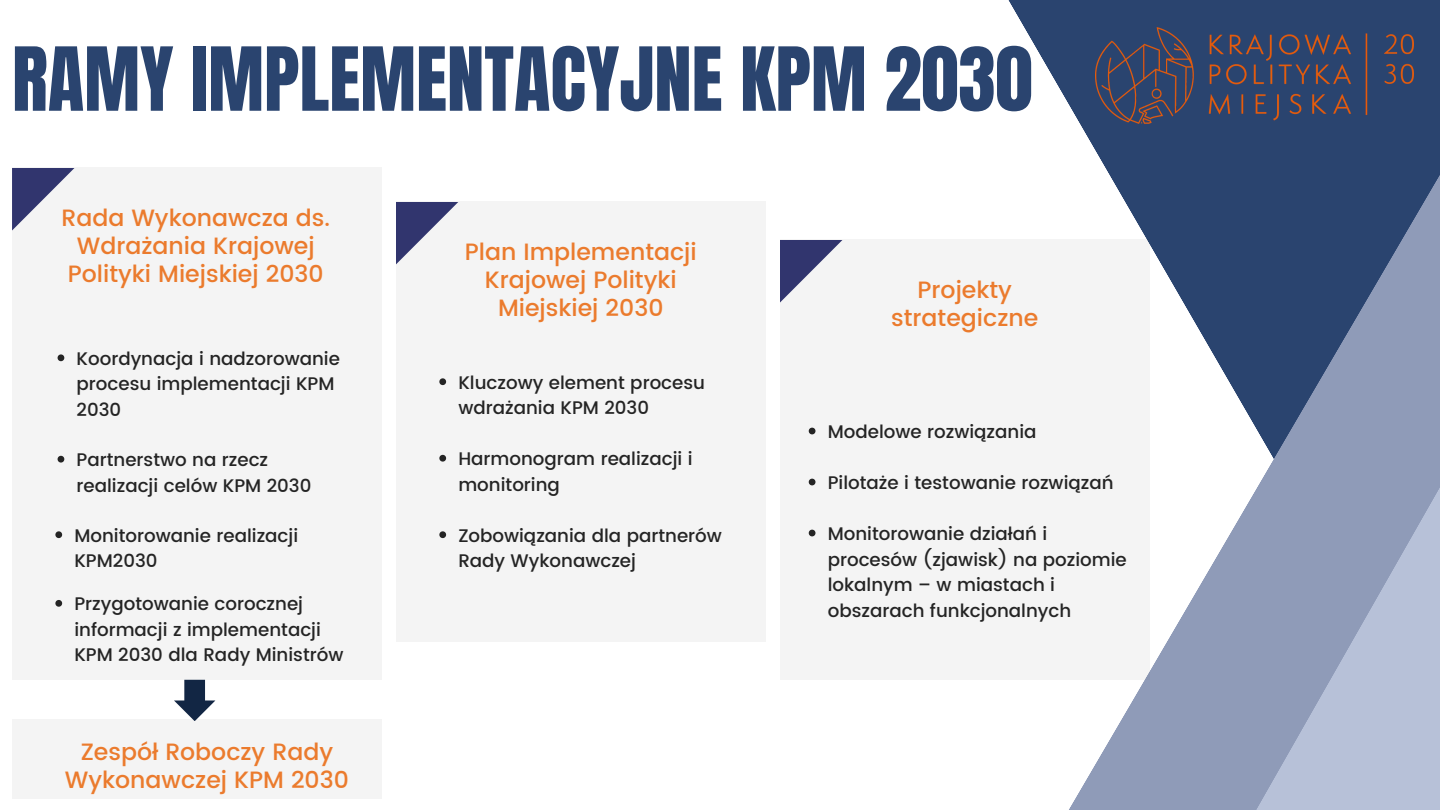
<style>
.page{position:relative;width:1440px;height:810px;background:#fff}
.page>*{position:absolute;margin:0;border:0;box-sizing:border-box;transform-origin:0 0}
.t1{font:75px "Anton";color:#2a446f}
.t2{font:500 23.6px/27.8px "Poppins";color:#eb7b2d;text-align:center}
.t3{font:500 18.2px/25.5px "Poppins";color:#242424}
</style>
<div class="page">
<div style="left:1008px;top:0;width:432px;height:49px;background:#2a446f"></div>
<svg style="left:965px;top:49px;width:475px;height:761px"></svg>
<svg style="left:1136px;top:230px;width:304px;height:580px;fill:#8f9bb8"></svg>
<div style="left:396px;top:202px;width:370px;height:440px;background:#f4f4f4"></div>
<svg style="left:396px;top:202px;width:62px;height:62px"></svg>
<div style="left:12px;top:168px;width:370px;height:512px;background:#f4f4f4"></div>
<svg style="left:12px;top:168px;width:63px;height:63px"></svg>
<div style="left:780px;top:240px;width:370px;height:440px;background:#f4f4f4"></div>
<svg style="left:780px;top:240px;width:63px;height:63px"></svg>
<img style="left:1095px;top:27px;width:318px;height:96px">
<div style="left:12px;top:719px;width:370px;height:79px;background:#f4f4f4"></div>
<svg style="left:174px;top:680px;width:41px;height:41px"></svg>
<svg style="left:439px;top:378px;width:7px;height:7px"></svg>
<svg style="left:439px;top:455px;width:7px;height:7px"></svg>
<svg style="left:439px;top:531px;width:7px;height:7px"></svg>
<svg style="left:58px;top:354px;width:6px;height:7px"></svg>
<svg style="left:809px;top:428px;width:6px;height:6px"></svg>
<svg style="left:809px;top:479px;width:6px;height:6px"></svg>
<svg style="left:809px;top:530px;width:6px;height:6px"></svg>
<svg style="left:58px;top:456px;width:6px;height:7px"></svg>
<svg style="left:55px;top:531px;width:7px;height:7px"></svg>
<svg style="left:55px;top:600px;width:7px;height:7px"></svg>
<p class="t1" style="left:12px;top:25px;width:1022px">RAMY IMPLEMENTACYJNE KPM 2030</p>
<p class="t2" style="left:61px;top:204px;width:270px">Rada Wykonawcza ds.<br>Wdrażania Krajowej<br>Polityki Miejskiej 2030</p>
<p class="t3" style="left:77px;top:346px;width:265px">Koordynacja i nadzorowanie procesu implementacji KPM<br>2030</p>
<h2 class="t3" style="left:77px;top:447px;width:236px">Partnerstwo na rzecz realizacji celów KPM 2030</h2>
<p class="t3" style="left:74px;top:523px;width:225px">Monitorowanie realizacji<br>KPM2030</p>
<p class="t3" style="left:74px;top:591px;width:271px">Przygotowanie corocznej informacji z implementacji<br>KPM 2030 dla Rady Ministrów</p>
<h2 class="t2" style="left:65px;top:738px;width:286px">Zespół Roboczy Rady<br>Wykonawczej KPM 2030</h2>
<p class="t2" style="left:465px;top:238px;width:233px">Plan Implementacji<br>Krajowej Polityki<br>Miejskiej 2030</p>
<h1 class="t3" style="left:458px;top:370px;width:248px">Kluczowy element procesu wdrażania KPM 2030</h1>
<h2 class="t3" style="left:458px;top:446px;width:236px">Harmonogram realizacji i monitoring</h2>
<p class="t3" style="left:458px;top:523px;width:265px">Zobowiązania dla partnerów<br>Rady Wykonawczej</p>
<p class="t2" style="left:891px;top:276px;width:149px">Projekty strategiczne</p>
<h2 class="t3" style="left:828px;top:419px;width:210px">Modelowe rozwiązania</h2>
<p class="t3" style="left:828px;top:470px;width:287px">Pilotaże i testowanie rozwiązań</p>
<p class="t3" style="left:828px;top:521px;width:301px">Monitorowanie działań i procesów (zjawisk) na poziomie lokalnym – w miastach i obszarach funkcjonalnych</p>
</div>
